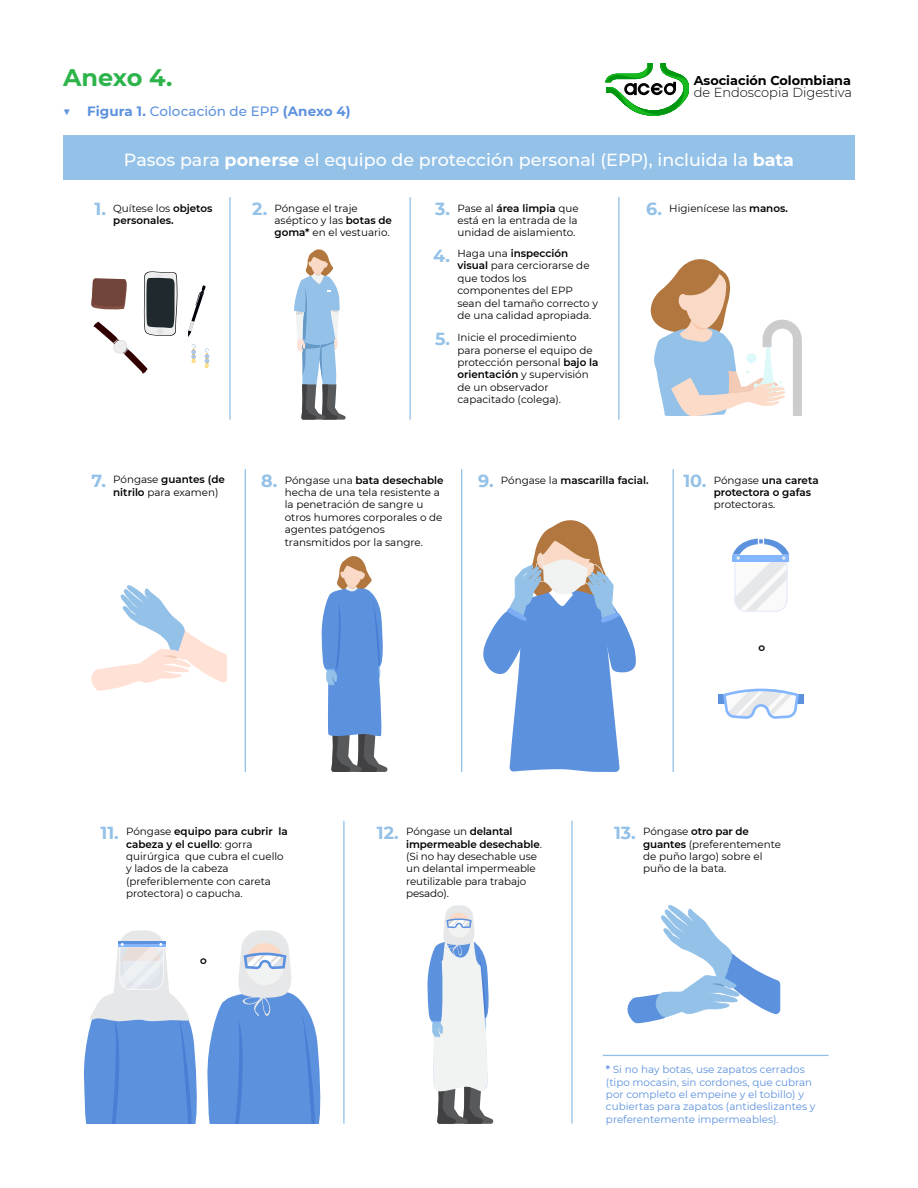
<style>
.page{position:relative;width:918px;height:1188px;background:#fff}
.page>*{position:absolute;margin:0;border:0;box-sizing:border-box;transform-origin:0 0}
.t1{font:700 24px "Montserrat";letter-spacing:-.01em;color:#2cb34a}
.t2{font:500 17.55px "Montserrat";color:#fff}
.t3{font:700 13.5px "Montserrat";letter-spacing:.005em;color:#5c91de}
.t4{font:300 13.05px "Montserrat";color:#000}
.t5{font:700 12.75px "Montserrat";color:#000}
.t6{font:10.35px/12.5px "Montserrat";color:#000}
.t7{font:10.35px/12.5px "Montserrat";color:#5c91de}
.t8{font:600 10.35px/12.5px "Montserrat";color:#000}
.s1{font-weight:500}
.s2{font-weight:700}
.s3{font-weight:700;font-size:17.55px;color:#93c1e8}
.s4{font-weight:400}
.s5{font-weight:600}
</style>
<div class="page">
<div style="left:63px;top:135px;width:792px;height:45px;background:#93c1e8"></div>
<svg style="left:188px;top:285px;width:18px;height:52px"></svg>
<svg style="left:91px;top:271px;width:87px;height:103px"></svg>
<svg style="left:205px;top:348px;width:4px;height:20px"></svg>
<svg style="left:191px;top:344px;width:5px;height:19px"></svg>
<hr style="left:229px;top:197px;width:2px;height:223px;background:#93c1e8">
<hr style="left:410px;top:197px;width:1px;height:223px;background:#93c1e8">
<hr style="left:618px;top:197px;width:2px;height:223px;background:#93c1e8">
<svg style="left:650px;top:259px;width:152px;height:156px"></svg>
<hr style="left:245px;top:469px;width:1px;height:303px;background:#93c1e8">
<hr style="left:461px;top:469px;width:1px;height:303px;background:#93c1e8">
<hr style="left:673px;top:469px;width:1px;height:303px;background:#93c1e8">
<hr style="left:571px;top:821px;width:2px;height:303px;background:#93c1e8">
<hr style="left:343px;top:821px;width:2px;height:303px;background:#93c1e8">
<svg style="left:91px;top:585px;width:136px;height:106px"></svg>
<svg style="left:627px;top:905px;width:153px;height:118px"></svg>
<svg style="left:294px;top:249px;width:52px;height:171px"></svg>
<svg style="left:321px;top:556px;width:67px;height:216px"></svg>
<svg style="left:483px;top:520px;width:153px;height:252px"></svg>
<div style="left:797px;top:694px;width:7px;height:10px;background:#5c91de"></div>
<div style="left:718px;top:694px;width:7px;height:10px;background:#5c91de"></div>
<svg style="left:723px;top:689px;width:76px;height:30px"></svg>
<svg style="left:733px;top:539px;width:56px;height:73px"></svg>
<div style="left:758px;top:538px;width:6px;height:7px;border:1px solid #fff"></div>
<svg style="left:427px;top:905px;width:67px;height:219px"></svg>
<svg style="left:83px;top:930px;width:238px;height:194px"></svg>
<hr style="left:603px;top:1055px;width:226px;height:1px;background:#93c1e8">
<svg style="left:605px;top:63px;width:84px;height:53px"></svg>
<h1 class="t1" style="left:63px;top:60px;width:111px">Anexo 4.</h1>
<p class="t5" style="left:694px;top:72px;width:159px">Asociación Colombiana</p>
<p class="t4" style="left:694px;top:83px;width:160px">de Endoscopia Digestiva</p>
<h3 class="t3" style="left:63px;top:101px;width:289px">▼ Figura 1. <span class="s1">Colocación de EPP</span> (Anexo 4)</h3>
<h2 class="t2" style="left:124px;top:148px;width:672px">Pasos para <span class="s2">ponerse</span> el equipo de protección personal (EPP), incluida la <span class="s2">bata</span></h2>
<p class="t8" style="left:113px;top:201px;width:101px;text-indent:-19px"><span class="s3">1.</span> <span class="s4">Quítese los</span> objetos personales.</p>
<p class="t6" style="left:275px;top:201px;width:119px;text-indent:-22px"><span class="s3">2.</span> Póngase el traje aséptico y las <span class="s5">botas de goma*</span> en el vestuario.</p>
<p class="t6" style="left:457px;top:201px;width:123px;text-align:justify;text-indent:-22px"><span class="s3">3.</span> Pase al <span class="s5">área limpia</span> que está en la entrada de la unidad de aislamiento.</p>
<p class="t6" style="left:646px;top:201px;width:143px"><span class="s3">6.</span> Higienícese las <span class="s5">manos.</span></p>
<p class="t6" style="left:457px;top:247px;width:142px;text-indent:-24px"><span class="s3">4.</span> Haga una <span class="s5">inspección visual</span> para cerciorarse de que todos los componentes del EPP sean del tamaño correcto y de una calidad apropiada.</p>
<p class="t6" style="left:457px;top:331px;width:143px;text-indent:-22px"><span class="s3">5.</span> Inicie el procedimiento para ponerse el equipo de protección personal <span class="s5">bajo la orientación</span> y supervisión de un observador capacitado (colega).</p>
<p class="t6" style="left:113px;top:473px;width:113px;text-indent:-22px"><span class="s3">7.</span> Póngase <span class="s5">guantes (de nitrilo</span> para examen)</p>
<p class="t6" style="left:285px;top:473px;width:160px;text-indent:-24px"><span class="s3">8.</span> Póngase una <span class="s5">bata desechable </span>hecha de una tela resistente a la penetración de sangre u otros humores corporales o de agentes patógenos transmitidos por la sangre.</p>
<p class="t8" style="left:478px;top:473px;width:172px"><span class="s3">9.</span> <span class="s4">Póngase la</span> mascarilla facial.</p>
<p class="t8" style="left:714px;top:473px;width:107px;text-indent:-30px"><span class="s3">10.</span> <span class="s4">Póngase</span> una careta protectora o gafas</p>
<p class="t6" style="left:714px;top:498px;width:63px">protectoras.</p>
<p class="t8" style="left:758px;top:641px;width:8px">o</p>
<p class="t6" style="left:126px;top:825px;width:163px;text-indent:-26px"><span class="s3">11.</span> Póngase <span class="s5">equipo para cubrir la cabeza y el cuello</span>: gorra quirúrgica que cubra el cuello y lados de la cabeza (preferiblemente con careta protectora) o capucha.</p>
<p class="t6" style="left:406px;top:825px;width:137px;text-indent:-29px"><span class="s3">12.</span> Póngase un <span class="s5">delantal impermeable desechable</span>. (Si no hay desechable use un delantal impermeable reutilizable para trabajo pesado).</p>
<p class="t6" style="left:643px;top:825px;width:140px;text-indent:-29px"><span class="s3">13.</span> Póngase <span class="s5">otro par de guantes</span> (preferentemente de puño largo) sobre el puño de la bata.</p>
<p class="t8" style="left:200px;top:954px;width:8px">o</p>
<p class="t7" style="left:606px;top:1063px;width:211px"><span class="s5">*</span> Si no hay botas, use zapatos cerrados (tipo mocasin, sin cordones, que cubran por completo el empeine y el tobillo) y cubiertas para zapatos (antideslizantes y preferentemente impermeables).</p>
</div>
